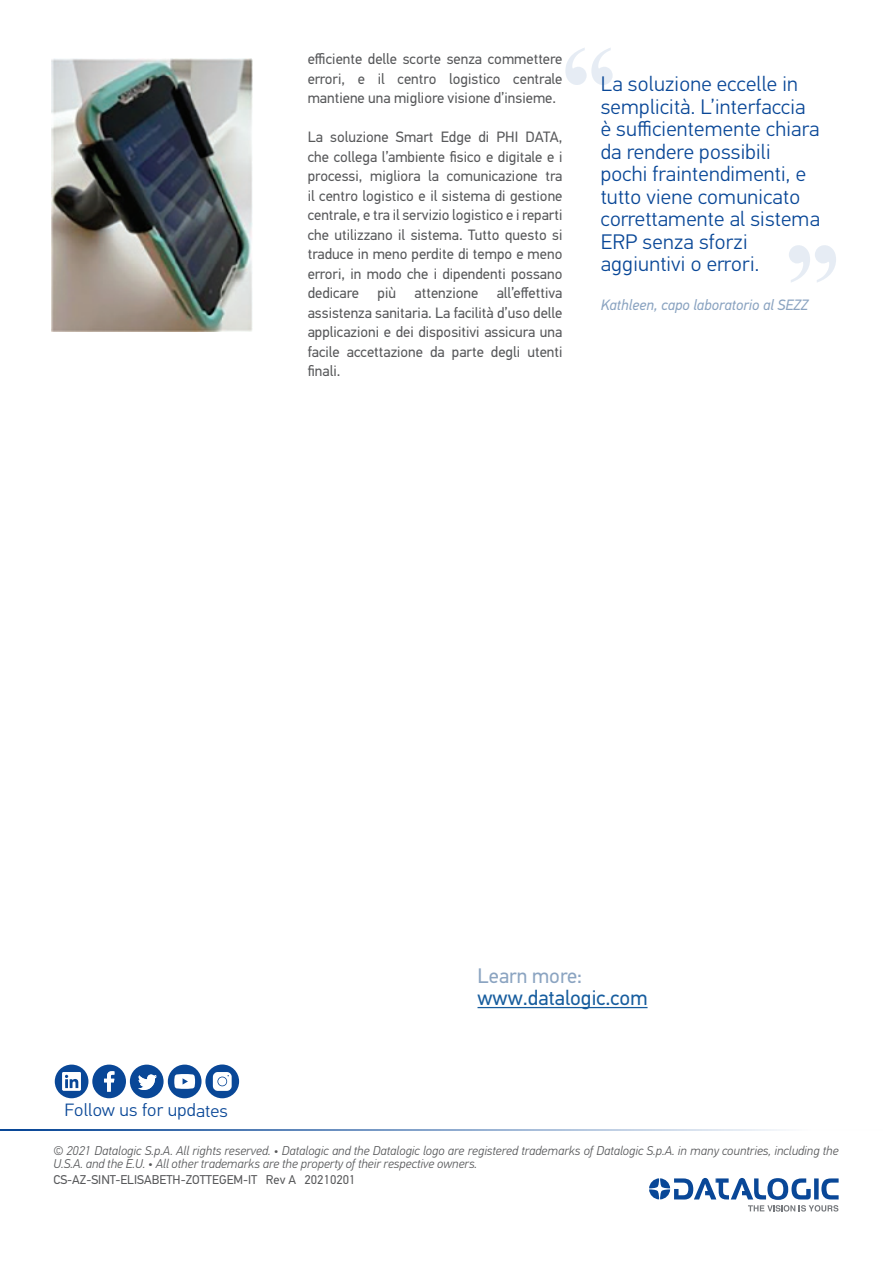
<style>
.page{position:relative;width:893px;height:1263px;background:#fff}
.page>*{position:absolute;margin:0;border:0;box-sizing:border-box;transform-origin:0 0}
.t1{font:300 21px/22.5px "PF Din Text Pro";letter-spacing:.01em;color:#094797}
.t2{font:21px "PF Din Text Pro";color:#175d9e}
.t3{font:21px "PF Din Text Pro";color:#8ba4c1}
.t4{font:300 17.85px "PF Din Text Pro";letter-spacing:.01em;color:#094797;scale:1.04 1}
.t5{font:15px/19.5px "PF Din Text Pro";color:#57585a;text-align:justify}
.t6{font:italic 15px "PF Din Text Pro";color:#8ba4c1}
.t7{font:italic 300 12.75px/13.5px "PF Din Text Pro";color:#57585a}
.t8{font:12.75px "PF Din Text Pro";color:#57585a}
</style>
<div class="page">
<img style="left:51px;top:58px;width:201px;height:274px">
<hr style="left:477px;top:1007px;width:171px;height:1px;background:#175d9e">
<svg style="left:649px;top:1178px;width:190px;height:33px"></svg>
<hr style="left:0;top:1129px;width:882px;height:1px;background:#094797">
<svg style="left:565px;top:48px;width:48px;height:37px"></svg>
<svg style="left:789px;top:245px;width:47px;height:37px"></svg>
<svg style="left:55px;top:1064px;width:109px;height:34px"></svg>
<div style="left:205px;top:1064px;width:34px;height:34px;background:#094797;border-radius:50%"></div>
<svg style="left:213px;top:1072px;width:19px;height:19px"></svg>
<div style="left:218px;top:1077px;width:8px;height:8px;background:#fff;border-radius:50%"></div>
<div style="left:168px;top:1064px;width:34px;height:34px;background:#094797;border-radius:50%"></div>
<svg style="left:174px;top:1074px;width:21px;height:15px"></svg>
<p class="t5" style="left:308px;top:50px;width:256px">efficiente delle scorte senza commettere errori, e il centro logistico centrale mantiene una migliore visione d’insieme.</p>
<p class="t5" style="left:308px;top:128px;width:256px">La soluzione Smart Edge di PHI DATA, che collega l’ambiente fisico e digitale e i processi, migliora la comunicazione tra il centro logistico e il sistema di gestione centrale, e tra il servizio logistico e i reparti che utilizzano il sistema. Tutto questo si traduce in meno perdite di tempo e meno errori, in modo che i dipendenti possano dedicare più attenzione all’effettiva assistenza sanitaria. La facilità d’uso delle applicazioni e dei dispositivi assicura una facile accettazione da parte degli utenti finali.</p>
<p class="t1" style="left:601px;top:73px;width:221px">La soluzione eccelle in semplicità. L’interfaccia è sufficientemente chiara da rendere possibili pochi fraintendimenti, e tutto viene comunicato correttamente al sistema<br>ERP senza sforzi aggiuntivi o errori.</p>
<p class="t6" style="left:601px;top:296px;width:209px">Kathleen, capo laboratorio al SEZZ</p>
<p class="t4" style="left:65px;top:1100px;width:159px">Follow us for updates</p>
<p class="t3" style="left:477px;top:963px;width:106px">Learn more:</p>
<p class="t2" style="left:477px;top:986px;width:172px">www.datalogic.com</p>
<p class="t7" style="left:53px;top:1144px;width:787px">© 2021 Datalogic S.p.A. All rights reserved. • Datalogic and the Datalogic logo are registered trademarks of Datalogic S.p.A. in many countries, including the<br>U.S.A. and the E.U. • All other trademarks are the property of their respective owners.</p>
<p class="t8" style="left:53px;top:1172px;width:304px">CS-AZ-SINT-ELISABETH-ZOTTEGEM-IT Rev A 20210201</p>
</div>
